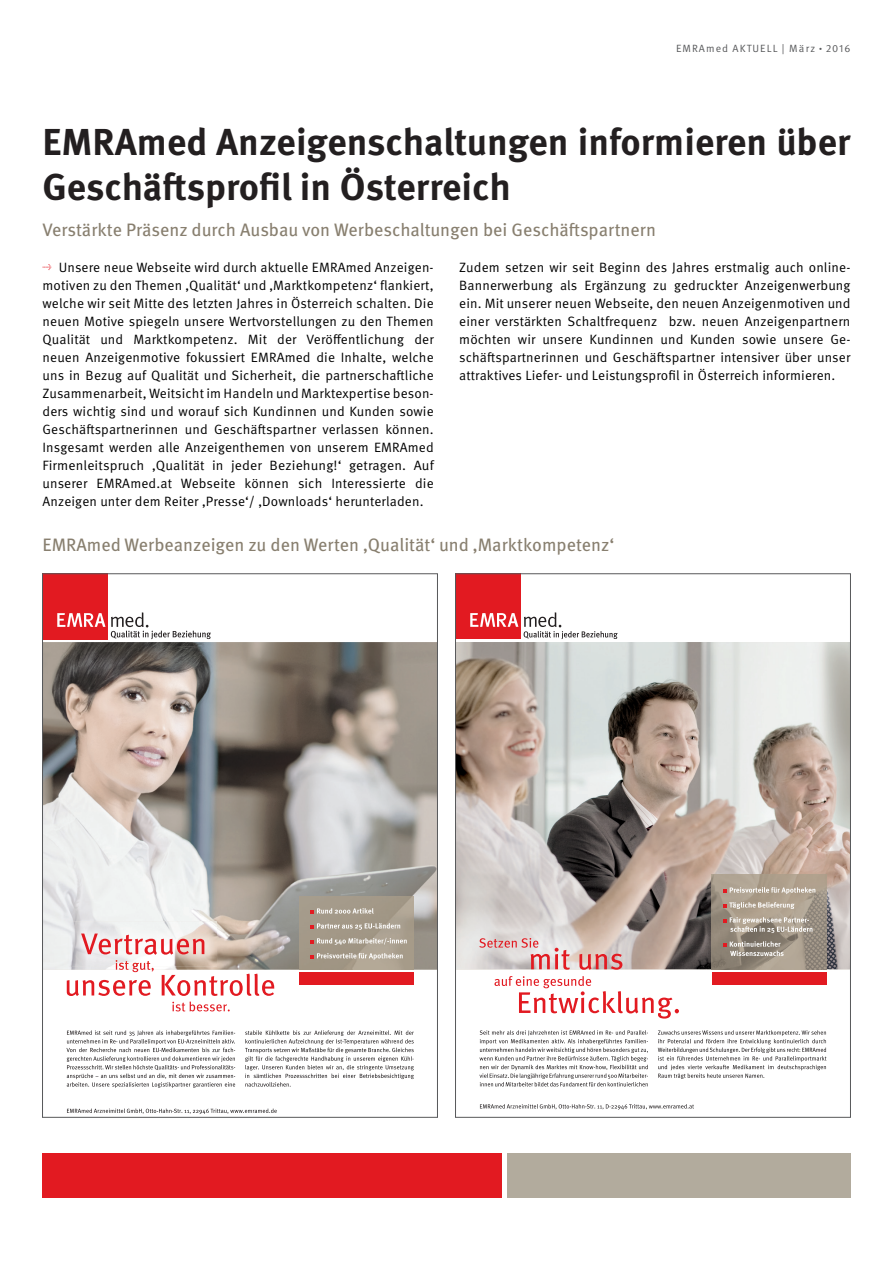
<style>
.page{position:relative;width:893px;height:1263px;background:#fff}
.page>*{position:absolute;margin:0;border:0;box-sizing:border-box;transform-origin:0 0}
.t1{font:700 37.5px/45px "Meta OT";color:#231f20}
.t2{font:18px "Meta OT";color:#887f6f}
.t3{font:13.5px/18px "Meta OT Norm";letter-spacing:.01em;color:#000001;text-align:justify}
.t4{font:10.5px "Meta OT Norm";letter-spacing:.1em;color:#57585a}
.s1{font-family:"Helvetica Neue LT Pro";font-weight:700;font-stretch:condensed;font-size:6px}
.s2{font-size:10.5px;color:#e51a23}
</style>
<div class="page">
<div style="left:42px;top:1154px;width:459px;height:44px;background:#e21a21"></div>
<div style="left:507px;top:1154px;width:344px;height:44px;background:#b2ab9d"></div>
<img style="left:44px;top:642px;width:392px;height:328px">
<img style="left:299px;top:897px;width:115px;height:73px">
<svg style="left:310px;top:908px;width:64px;height:6px"></svg>
<svg style="left:310px;top:923px;width:90px;height:7px"></svg>
<svg style="left:310px;top:938px;width:97px;height:7px"></svg>
<svg style="left:310px;top:953px;width:93px;height:7px"></svg>
<svg style="left:66px;top:1030px;width:169px;height:58px"></svg>
<svg style="left:245px;top:1030px;width:169px;height:57px"></svg>
<img style="left:69px;top:921px;width:148px;height:12px">
<svg style="left:67px;top:933px;width:207px;height:78px"></svg>
<svg style="left:67px;top:1108px;width:210px;height:6px"></svg>
<div style="left:299px;top:972px;width:115px;height:13px;background:#e21a21"></div>
<div style="left:43px;top:574px;width:65px;height:65px;background:#e21a21"></div>
<svg style="left:57px;top:613px;width:48px;height:14px"></svg>
<svg style="left:111px;top:612px;width:100px;height:27px"></svg>
<img style="left:457px;top:642px;width:392px;height:327px">
<img style="left:712px;top:875px;width:115px;height:94px">
<svg style="left:723px;top:887px;width:92px;height:7px"></svg>
<svg style="left:723px;top:902px;width:71px;height:7px"></svg>
<svg style="left:723px;top:917px;width:89px;height:16px"></svg>
<svg style="left:723px;top:941px;width:61px;height:15px"></svg>
<svg style="left:479px;top:1030px;width:169px;height:56px"></svg>
<svg style="left:658px;top:1030px;width:168px;height:49px"></svg>
<svg style="left:479px;top:938px;width:143px;height:32px;background:#dcb7b6"></svg>
<svg style="left:494px;top:976px;width:185px;height:42px"></svg>
<svg style="left:480px;top:1104px;width:214px;height:6px"></svg>
<div style="left:712px;top:972px;width:115px;height:12px;background:#e21a21"></div>
<svg style="left:457px;top:575px;width:161px;height:64px"></svg>
<p class="t4" style="left:676px;top:42px;width:176px">EMRAmed AKTUELL | März <span class="s1">•</span> 2016</p>
<h1 class="t1" style="left:43px;top:119px;width:809px">EMRAmed Anzeigenschaltungen informieren über<br>Geschäftsprofil in Österreich</h1>
<h2 class="t2" style="left:43px;top:218px;width:615px">Verstärkte Präsenz durch Ausbau von Werbeschaltungen bei Geschäftspartnern</h2>
<p class="t3" style="left:43px;top:258px;width:393px"><span class="s2">→</span> Unsere neue Webseite wird durch aktuelle EMRAmed Anzeigen&shy;motiven zu den Themen ‚Qualität‘ und ‚Marktkompetenz‘ flankiert, welche wir seit Mitte des letzten Jahres in Österreich schalten. Die neuen Motive spiegeln unsere Wertvorstellungen zu den Themen Qualität und Marktkompetenz. Mit der Veröffentlichung der neuen Anzeigenmotive fokussiert EMRAmed die Inhalte, welche uns in Bezug auf Qualität und Sicherheit, die partnerschaftliche Zusammenarbeit, Weitsicht im Handeln und Marktexpertise beson&shy;ders wichtig sind und worauf sich Kundinnen und Kunden sowie Geschäftspartnerinnen und Geschäftspartner verlassen können.<br>Insgesamt werden alle Anzeigenthemen von unserem EMRAmed Firmenleitspruch ‚Qualität in jeder Beziehung!‘ getragen. Auf unserer EMRAmed.at Webseite können sich Interessierte die Anzeigen unter dem Reiter ‚Presse‘/ ‚Downloads‘ herunterladen.</p>
<p class="t3" style="left:459px;top:258px;width:393px">Zudem setzen wir seit Beginn des Jahres erstmalig auch online-Bannerwerbung als Ergänzung zu gedruckter Anzeigenwerbung ein. Mit unserer neuen Webseite, den neuen Anzeigenmotiven und einer verstärkten Schaltfrequenz bzw. neuen Anzeigen partnern möchten wir unsere Kundinnen und Kunden sowie unsere Ge&shy;schäftspartnerinnen und Geschäftspartner intensiver über unser attraktives Liefer- und Leistungsprofil in Österreich informieren.</p>
<h2 class="t2" style="left:43px;top:533px;width:573px">EMRAmed Werbeanzeigen zu den Werten ‚Qualität‘ und ‚Marktkompetenz‘</h2>
</div>
